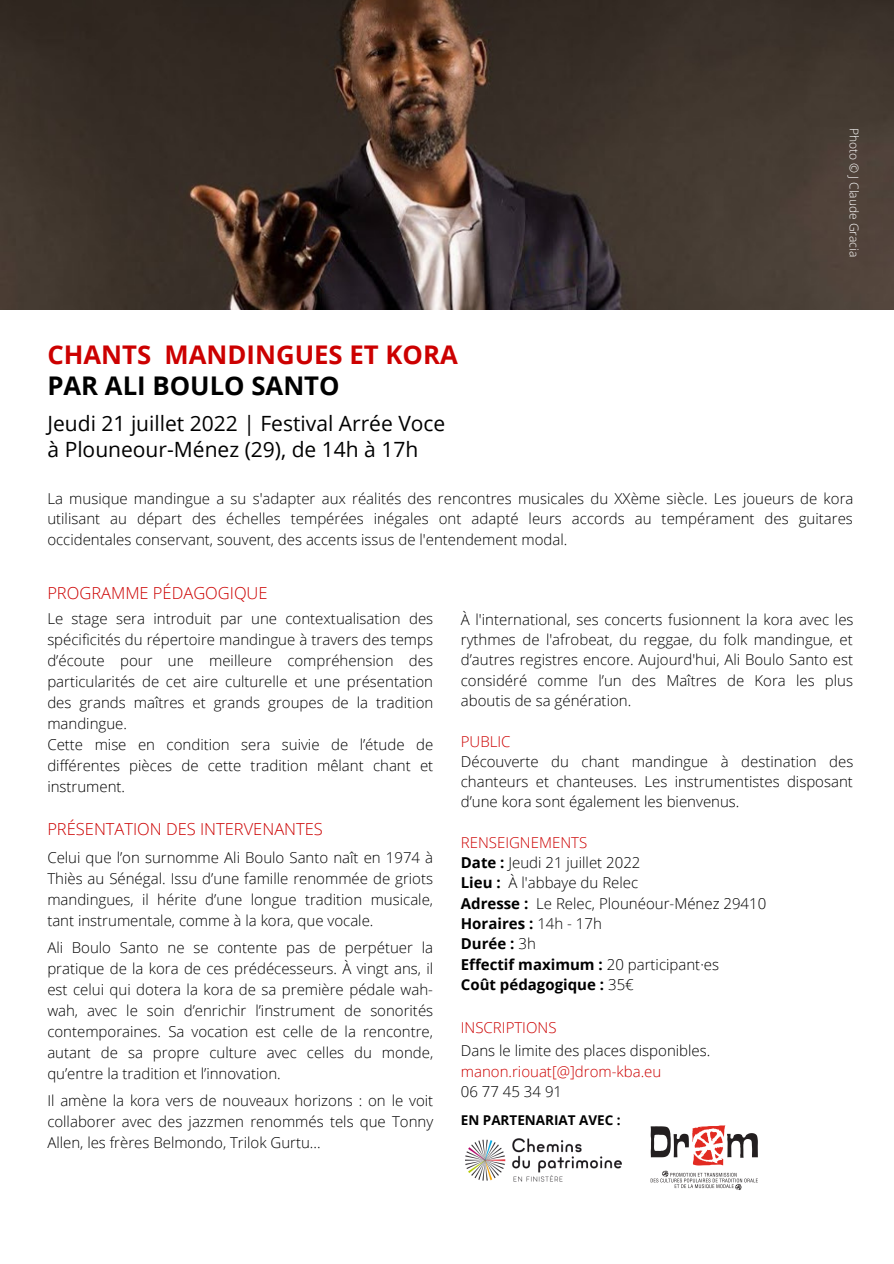
<style>
.page{position:relative;width:894px;height:1264px;background:#fff}
.page>*{position:absolute;margin:0;border:0;box-sizing:border-box;transform-origin:0 0}
.t1{font:700 25.8px "Open Sans";color:#c00}
.t2{font:700 25.8px "Open Sans";color:#000}
.t3{font:21px "Open Sans";color:#000}
.t4{font:300 16.5px "Open Sans";color:#c00}
.t5{font:300 15px/21px "Open Sans";color:#000;text-align:justify}
.t6{font:700 15px "Open Sans";color:#000}
.t7{font:300 15px "Open Sans";color:#c00}
.t8{font:700 13.5px "Open Sans";color:#000}
.t9{font:300 12px "Open Sans";color:#fff}
.s1{font-weight:700}
.s2{font-weight:300}
</style>
<div class="page">
<img style="left:650px;top:1125px;width:108px;height:65px">
<img style="left:465px;top:1138px;width:156px;height:43px">
<img style="left:0;top:0;width:893px;height:310px">
<p class="t1" style="left:47px;top:337px;width:412px">CHANTS MANDINGUES ET KORA</p>
<p class="t2" style="left:47px;top:367px;width:294px">PAR ALI BOULO SANTO</p>
<p class="t3" style="left:47px;top:409px;width:399px">Jeudi 21 juillet 2022 | Festival Arrée Voce</p>
<p class="t3" style="left:47px;top:435px;width:372px">à Plouneour-Ménez (29), de 14h à 17h</p>
<p class="t9" style="left:862px;top:128px;width:131px;rotate:90deg">Photo © J Claude Gracia</p>
<p class="t5" style="left:47px;top:488px;width:807px;line-height:20.2px">La musique mandingue a su s'adapter aux réalités des rencontres musicales du XXème siècle. Les joueurs de kora utilisant au départ des échelles tempérées inégales ont adapté leurs accords au tempérament des guitares occidentales conservant, souvent, des accents issus de l'entendement modal.</p>
<p class="t4" style="left:47px;top:581px;width:222px">PROGRAMME PÉDAGOGIQUE</p>
<p class="t5" style="left:47px;top:607px;width:387px">Le stage sera introduit par une contextualisation des spécificités du répertoire mandingue à travers des temps d’écoute pour une meilleure compréhension des particularités de cet aire culturelle et une présentation des grands maîtres et grands groupes de la tradition mandingue.</p>
<p class="t5" style="left:47px;top:733px;width:387px">Cette mise en condition sera suivie de l’étude de différentes pièces de cette tradition mêlant chant et instrument.</p>
<p class="t4" style="left:47px;top:817px;width:277px">PRÉSENTATION DES INTERVENANTES</p>
<p class="t5" style="left:47px;top:846px;width:387px">Celui que l’on surnomme Ali Boulo Santo naît en 1974 à Thiès au Sénégal. Issu d’une famille renommée de griots mandingues, il hérite d’une longue tradition musicale, tant instrumentale, comme à la kora, que vocale.</p>
<p class="t5" style="left:47px;top:936px;width:387px">Ali Boulo Santo ne se contente pas de perpétuer la pratique de la kora de ces prédécesseurs. À vingt ans, il est celui qui dotera la kora de sa première pédale wah&shy;wah, avec le soin d’enrichir l’instrument de sonorités contemporaines. Sa vocation est celle de la rencontre, autant de sa propre culture avec celles du monde, qu’entre la tradition et l’innovation.</p>
<p class="t5" style="left:47px;top:1089px;width:387px">Il amène la kora vers de nouveaux horizons : on le voit collaborer avec des jazzmen renommés tels que Tonny Allen, les frères Belmondo, Trilok Gurtu...</p>
<p class="t5" style="left:460px;top:609px;width:394px;line-height:20.2px">À l'international, ses concerts fusionnent la kora avec les rythmes de l'afrobeat, du reggae, du folk mandingue, et d’autres registres encore. Aujourd'hui, Ali Boulo Santo est considéré comme l’un des Maîtres de Kora les plus aboutis de sa génération.</p>
<p class="t7" style="left:460px;top:730px;width:51px">PUBLIC</p>
<p class="t5" style="left:460px;top:751px;width:394px;line-height:20.2px">Découverte du chant mandingue à destination des chanteurs et chanteuses. Les instrumentistes disposant d’une kora sont également les bienvenus.</p>
<p class="t7" style="left:460px;top:831px;width:128px">RENSEIGNEMENTS</p>
<p class="t5" style="left:460px;top:851px;width:181px"><span class="s1">Date :</span> Jeudi 21 juillet 2022</p>
<p class="t5" style="left:460px;top:872px;width:179px"><span class="s1">Lieu :</span> À l'abbaye du Relec</p>
<p class="t5" style="left:460px;top:892px;width:307px"><span class="s1">Adresse :</span> Le Relec, Plounéour-Ménez 29410</p>
<p class="t6" style="left:460px;top:913px;width:143px">Horaires : <span class="s2">14h - 17h</span></p>
<p class="t6" style="left:460px;top:933px;width:76px">Durée : <span class="s2">3h</span></p>
<p class="t6" style="left:460px;top:953px;width:260px">Effectif maximum : <span class="s2">20 participant·es</span></p>
<p class="t6" style="left:460px;top:973px;width:174px">Coût pédagogique : <span class="s2">35€</span></p>
<p class="t7" style="left:460px;top:1016px;width:97px">INSCRIPTIONS</p>
<p class="t5" style="left:460px;top:1039px;width:251px">Dans le limite des places disponibles.</p>
<p class="t7" style="left:460px;top:1060px;width:202px">manon.riouat[@]drom-kba.eu</p>
<p class="t5" style="left:460px;top:1080px;width:103px">06 77 45 34 91</p>
<p class="t8" style="left:460px;top:1110px;width:161px">EN PARTENARIAT AVEC :</p>
</div>
